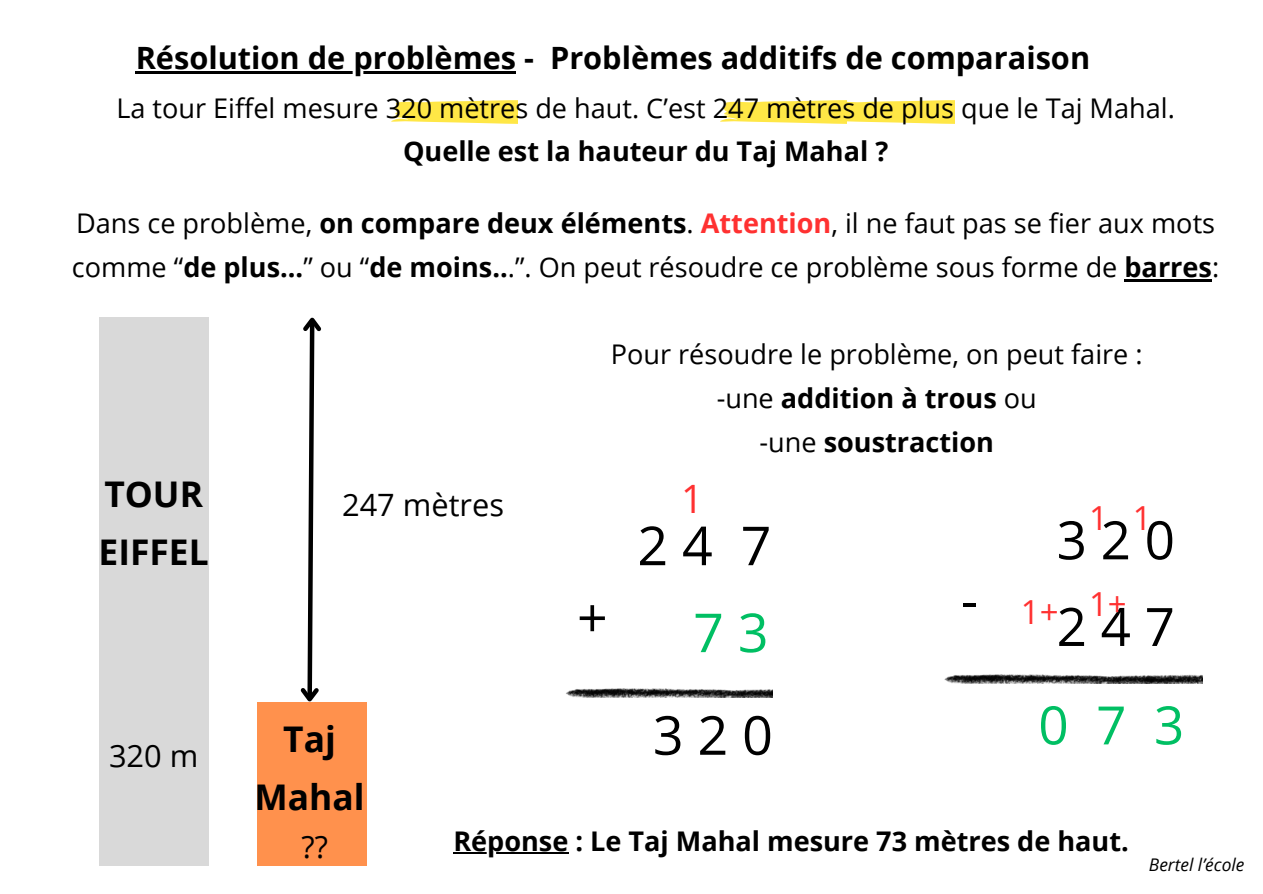
<style>
.page{position:relative;width:1263px;height:894px;background:#fff}
.page>*{position:absolute;margin:0;border:0;box-sizing:border-box;transform-origin:0 0}
.t1{font:53.7px "Open Sans";color:#000}
.t2{font:53.7px "Open Sans";color:#00bf63}
.t3{font:52.95px "Open Sans";letter-spacing:.26em;color:#000}
.t4{font:52.95px "Open Sans";color:#00bf63}
.t5{font:39px "Open Sans";color:#ff3131}
.t6{font:700 35.4px "Open Sans";color:#000}
.t7{font:33.15px "Open Sans";color:#ff3131}
.t8{font:700 30.75px "Open Sans";color:#000}
.t9{font:30.75px "Open Sans";color:#000}
.t10{font:27.15px/43.8px "Open Sans";color:#000}
.t11{font:700 27.15px "Open Sans";color:#000}
.t12{font:italic 17.4px "Open Sans";color:#000}
.s1{font-weight:700}
.s2{font-weight:700;color:#ff3131}
.s3{font-weight:400}
</style>
<div class="page">
<svg style="left:391px;top:100px;width:127px;height:24px;background:#ffea61"></svg>
<hr style="left:136px;top:71px;width:380px;height:3px;background:#000">
<svg style="left:720px;top:100px;width:235px;height:24px;background:#ffea5d"></svg>
<hr style="left:1124px;top:279px;width:88px;height:3px;background:#000">
<div style="left:99px;top:317px;width:109px;height:548px;background:#d9d9d9"></div>
<div style="left:257px;top:701px;width:110px;height:164px;background:#ff914d"></div>
<svg style="left:297px;top:317px;width:28px;height:385px"></svg>
<svg style="left:566px;top:688px;width:206px;height:9px;background:#5a5a5a"></svg>
<svg style="left:944px;top:674px;width:259px;height:9px;background:#585858"></svg>
<hr style="left:453px;top:851px;width:115px;height:2px;background:#000">
<p class="t8" style="left:136px;top:36px;width:956px">Résolution de problèmes - Problèmes additifs de comparaison</p>
<p class="t10" style="left:116px;top:85px;width:1060px">La tour Eiffel mesure 320 mètres de haut. C’est 247 mètres de plus que le Taj Mahal.</p>
<p class="t11" style="left:403px;top:132px;width:487px">Quelle est la hauteur du Taj Mahal ?</p>
<p class="t10" style="left:72px;top:201px;width:1149px">Dans ce problème, <span class="s1">on compare deux éléments</span>. <span class="s2">Attention</span>, il ne faut pas se fier aux mots comme “<span class="s1">de plus...</span>” ou “<span class="s1">de moins..</span>.”. On peut résoudre ce problème sous forme de <span class="s1">barres</span>:</p>
<p class="t6" style="left:104px;top:469px;width:100px">TOUR</p>
<p class="t6" style="left:99px;top:527px;width:112px">EIFFEL</p>
<p class="t9" style="left:109px;top:733px;width:91px">320 m</p>
<p class="t9" style="left:342px;top:482px;width:163px">247 mètres</p>
<p class="t10" style="left:611px;top:331px;width:533px">Pour résoudre le problème, on peut faire :</p>
<p class="t11" style="left:717px;top:379px;width:322px"><span class="s3">-une</span> addition à trous <span class="s3">ou</span></p>
<p class="t11" style="left:759px;top:422px;width:236px"><span class="s3">-une</span> soustraction</p>
<p class="t5" style="left:681px;top:471px;width:24px">1</p>
<p class="t1" style="left:637px;top:507px;width:135px">24 7</p>
<p class="t1" style="left:577px;top:579px;width:32px">+</p>
<p class="t2" style="left:693px;top:594px;width:77px">7 3</p>
<p class="t3" style="left:961px;top:562px;width:18px">-</p>
<p class="t7" style="left:1089px;top:494px;width:20px">1</p>
<p class="t7" style="left:1133px;top:494px;width:20px">1</p>
<p class="t3" style="left:1057px;top:502px;width:120px">320</p>
<p class="t7" style="left:1089px;top:580px;width:39px">1+</p>
<p class="t7" style="left:1021px;top:588px;width:39px">1+</p>
<p class="t3" style="left:1057px;top:589px;width:120px">247</p>
<p class="t6" style="left:283px;top:713px;width:54px">Taj</p>
<p class="t6" style="left:254px;top:771px;width:112px">Mahal</p>
<p class="t9" style="left:302px;top:825px;width:28px">??</p>
<p class="t1" style="left:653px;top:697px;width:121px">320</p>
<p class="t4" style="left:1038px;top:687px;width:147px">073</p>
<p class="t11" style="left:453px;top:821px;width:677px">Réponse : Le Taj Mahal mesure 73 mètres de haut.</p>
<p class="t12" style="left:1149px;top:851px;width:97px">Bertel l’école</p>
</div>
